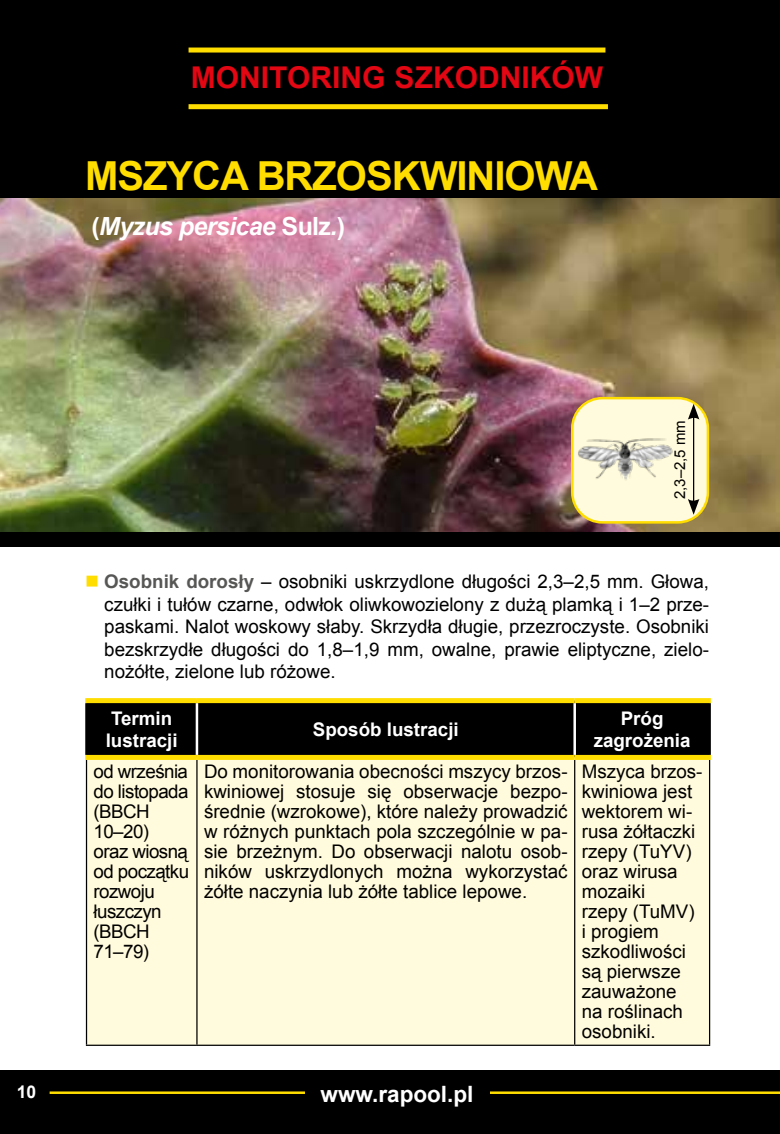
<style>
.page{position:relative;width:780px;height:1134px;background:#fff}
.page>*{position:absolute;margin:0;border:0;box-sizing:border-box;transform-origin:0 0}
.t1{font:700 40px "Arial";letter-spacing:-.025em;color:#fd0}
.t2{font:700 30px "Arial";color:#e30613}
.t3{font:italic 700 25px "Arial";letter-spacing:-.025em;color:#fff}
.t4{font:700 22.5px "Arial";color:#fff}
.t5{font:18.75px/20px "Arial";color:#000;text-align:justify}
.t6{font:18.75px/20px "Arial";letter-spacing:-.03em;color:#000}
.t7{font:700 18.75px/22.5px "Arial";color:#fff}
.t8{font:700 17.5px "Arial";color:#fff}
.t9{font:15px "Arial";color:#000}
.s1{font-style:normal}
.s2{color:#fd0}
.s3{font-weight:700;color:#575756}
</style>
<div class="page">
<div style="left:0;top:1070px;width:780px;height:64px;background:#000"></div>
<div style="left:0;top:0;width:780px;height:198px;background:#000"></div>
<hr style="left:50px;top:1091px;width:730px;height:3px;background:#fd0">
<div style="left:305px;top:1071px;width:184px;height:45px;background:#000"></div>
<div style="left:188px;top:48px;width:417px;height:5px;background:#fd0"></div>
<div style="left:188px;top:104px;width:420px;height:5px;background:#fd0"></div>
<img style="left:0;top:198px;width:780px;height:334px">
<div style="left:0;top:532px;width:780px;height:15px;background:#000"></div>
<div style="left:88px;top:703px;width:620px;height:52px;background:#000"></div>
<div style="left:87px;top:760px;width:622px;height:285px;background:#fffbdc"></div>
<hr style="left:196px;top:703px;width:2px;height:52px;background:#fff">
<hr style="left:573px;top:703px;width:3px;height:52px;background:#fff">
<hr style="left:85px;top:703px;width:3px;height:52px;background:#000">
<hr style="left:708px;top:703px;width:2px;height:52px;background:#000">
<hr style="left:86px;top:760px;width:1px;height:285px;background:#000">
<hr style="left:196px;top:760px;width:1px;height:285px;background:#000">
<hr style="left:574px;top:760px;width:1px;height:285px;background:#000">
<hr style="left:709px;top:760px;width:1px;height:285px;background:#000">
<hr style="left:86px;top:1045px;width:111px;height:1px;background:#000">
<hr style="left:197px;top:1045px;width:377px;height:1px;background:#000">
<hr style="left:574px;top:1045px;width:136px;height:1px;background:#000">
<div style="left:85px;top:698px;width:112px;height:5px;background:#fd0"></div>
<div style="left:197px;top:698px;width:377px;height:5px;background:#fd0"></div>
<div style="left:574px;top:698px;width:136px;height:5px;background:#fd0"></div>
<div style="left:85px;top:755px;width:112px;height:5px;background:#fd0"></div>
<div style="left:197px;top:755px;width:377px;height:5px;background:#fd0"></div>
<div style="left:574px;top:755px;width:136px;height:5px;background:#fd0"></div>
<div style="left:572px;top:398px;width:135px;height:124px;background:#fffbdc;border-radius:30px"></div>
<div style="left:571px;top:397px;width:138px;height:127px;border:2px solid #fd0;border-radius:30px"></div>
<hr style="left:693px;top:416px;width:1px;height:87px;background:#000">
<svg style="left:688px;top:404px;width:11px;height:16px"></svg>
<svg style="left:688px;top:499px;width:11px;height:16px"></svg>
<img style="left:572px;top:431px;width:101px;height:60px">
<h2 class="t2" style="left:191px;top:58px;width:413px">MONITORING SZKODNIKÓW</h2>
<h1 class="t1" style="left:85px;top:150px;width:514px">MSZYCA BRZOSKWINIOWA</h1>
<h3 class="t3" style="left:91px;top:210px;width:255px"><span class="s1">(</span>Myzus persicae <span class="s1">Sulz</span>.<span class="s1">)</span></h3>
<p class="t9" style="left:670px;top:499px;width:81px;rotate:-90deg">2,3–2,5 mm</p>
<p class="t5" style="left:104px;top:571px;width:606px;line-height:22.5px;text-indent:-19px"><span class="s2">■</span> <span class="s3">Osobnik dorosły</span> – osobniki uskrzydlone długości 2,3–2,5 mm. Głowa, czułki i tułów czarne, odwłok oliwkowozielony z dużą plamką i 1–2 prze&shy;paskami. Nalot woskowy słaby. Skrzydła długie, przezroczyste. Osobniki bezskrzydłe długości do 1,8–1,9 mm, owalne, prawie eliptyczne, zielo&shy;nożółte, zielone lub różowe.</p>
<p class="t7" style="left:106px;top:707px;width:73px">Termin lustracji</p>
<p class="t7" style="left:313px;top:719px;width:147px">Sposób lustracji</p>
<p class="t7" style="left:593px;top:707px;width:98px;text-align:center">Próg zagrożenia</p>
<p class="t6" style="left:94px;top:762px;width:97px">od września do listopada (BBCH<br>10–20)<br>oraz wiosną od początku rozwoju łuszczyn (BBCH<br>71–79)</p>
<p class="t5" style="left:204px;top:762px;width:365px">Do monitorowania obecności mszycy brzos&shy;kwiniowej stosuje się obserwacje bezpo&shy;średnie (wzrokowe), które należy prowadzić w różnych punktach pola szczególnie w pa&shy;sie brzeżnym. Do obserwacji nalotu osob&shy;ników uskrzydlonych można wykorzystać żółte naczynia lub żółte tablice lepowe.</p>
<p class="t5" style="left:581px;top:762px;width:122px;text-align:left">Mszyca brzos&shy;kwiniowa jest wektorem wi&shy;rusa żółtaczki rzepy (TuYV) oraz wirusa mozaiki<br>rzepy (TuMV) i progiem szkodliwości są pierwsze zauważone<br>na roślinach osobniki.</p>
<p class="t8" style="left:17px;top:1080px;width:21px">10</p>
<p class="t4" style="left:320px;top:1079px;width:154px">www.rapool.pl</p>
</div>
